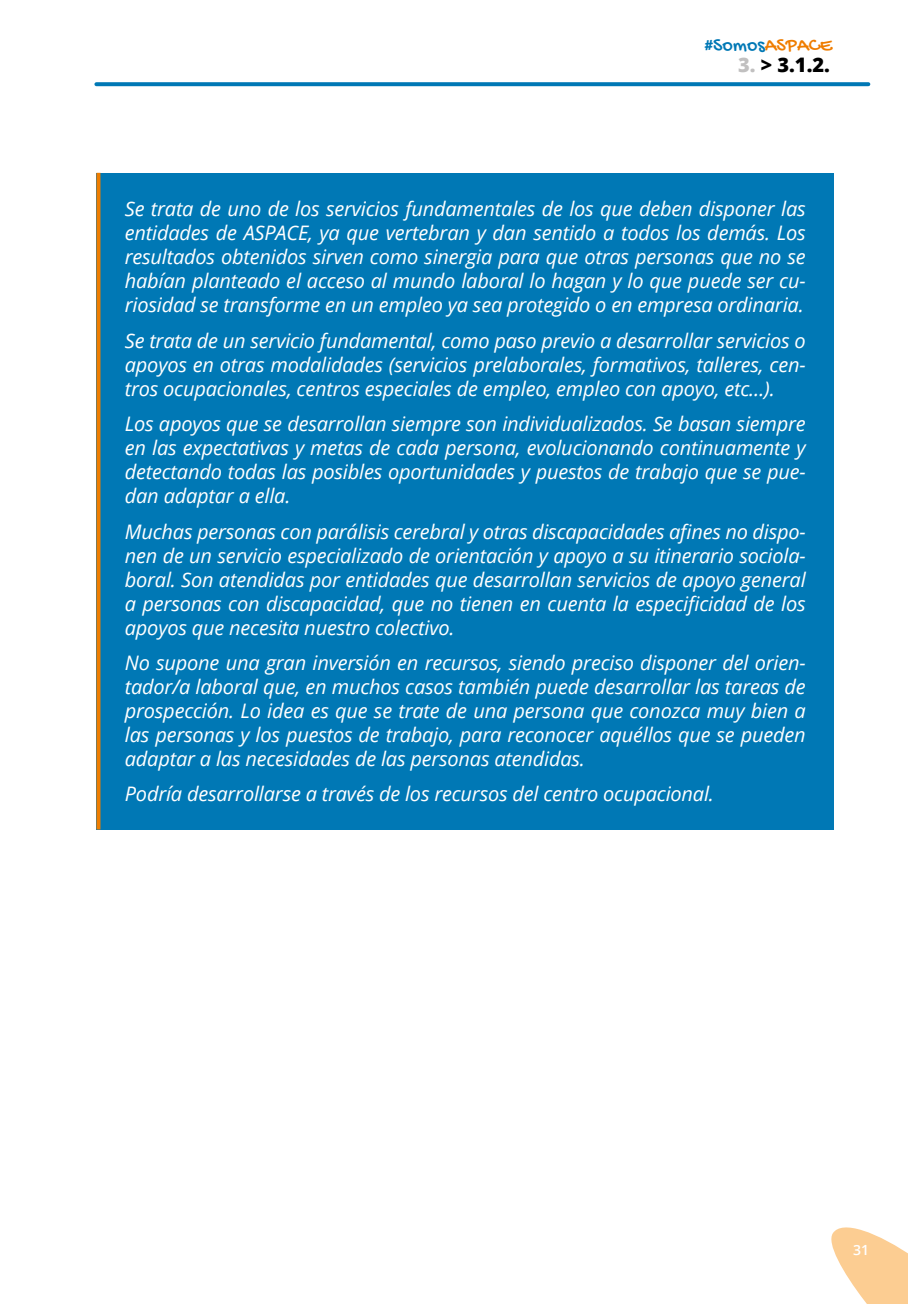
<style>
.page{position:relative;width:908px;height:1304px;background:#fff}
.page>*{position:absolute;margin:0;border:0;box-sizing:border-box;transform-origin:0 0}
.t1{font:italic 20px/24px "Open Sans";letter-spacing:-.01em;color:#fff;text-align:justify}
.t2{font:20px "Gochi Hand";color:#0078b5}
.t3{font:800 20px "Open Sans";color:#000}
.t4{font:600 14px "Open Sans";color:#fff}
.s1{color:#ef7d00}
.s2{color:#c1c0c0}
</style>
<div class="page">
<svg style="left:831px;top:1227px;width:76px;height:77px"></svg>
<svg style="left:96px;top:82px;width:771px;height:4px;background:#0d7eb8"></svg>
<div style="left:96px;top:173px;width:737px;height:656px;background:#0078b5"></div>
<svg style="left:96px;top:173px;width:4px;height:656px;background:#d27c15"></svg>
<p class="t2" style="left:703px;top:35px;width:129px">#Somos<span class="s1">ASPACE</span></p>
<p class="t3" style="left:737px;top:50px;width:93px"><span class="s2">3.</span> &gt; 3.1.2.</p>
<p class="t1" style="left:125px;top:197px;width:682px">Se trata de uno de los servicios fundamentales de los que deben disponer las entidades de ASPACE, ya que vertebran y dan sentido a todos los demás. Los resultados obtenidos sirven como sinergia para que otras personas que no se habían planteado el acceso al mundo laboral lo hagan y lo que puede ser cu&shy;riosidad se transforme en un empleo ya sea protegido o en empresa ordinaria.</p>
<p class="t1" style="left:125px;top:328px;width:682px">Se trata de un servicio fundamental, como paso previo a desarrollar servicios o apoyos en otras modalidades (servicios prelaborales, formativos, talleres, cen&shy;tros ocupacionales, centros especiales de empleo, empleo con apoyo, etc…).</p>
<p class="t1" style="left:125px;top:411px;width:682px">Los apoyos que se desarrollan siempre son individualizados. Se basan siempre en las expectativas y metas de cada persona, evolucionando continuamente y detectando todas las posibles oportunidades y puestos de trabajo que se pue&shy;dan adaptar a ella.</p>
<p class="t1" style="left:125px;top:519px;width:682px">Muchas personas con parálisis cerebral y otras discapacidades afines no dispo&shy;nen de un servicio especializado de orientación y apoyo a su itinerario sociola&shy;boral. Son atendidas por entidades que desarrollan servicios de apoyo general a personas con discapacidad, que no tienen en cuenta la especificidad de los apoyos que necesita nuestro colectivo.</p>
<p class="t1" style="left:125px;top:650px;width:682px">No supone una gran inversión en recursos, siendo preciso disponer del orien&shy;tador/a laboral que, en muchos casos también puede desarrollar las tareas de prospección. Lo idea es que se trate de una persona que conozca muy bien a las personas y los puestos de trabajo, para reconocer aquéllos que se pueden adaptar a las necesidades de las personas atendidas.</p>
<p class="t1" style="left:125px;top:781px;width:590px">Podría desarrollarse a través de los recursos del centro ocupacional.</p>
<p class="t4" style="left:852px;top:1240px;width:17px">31</p>
</div>
